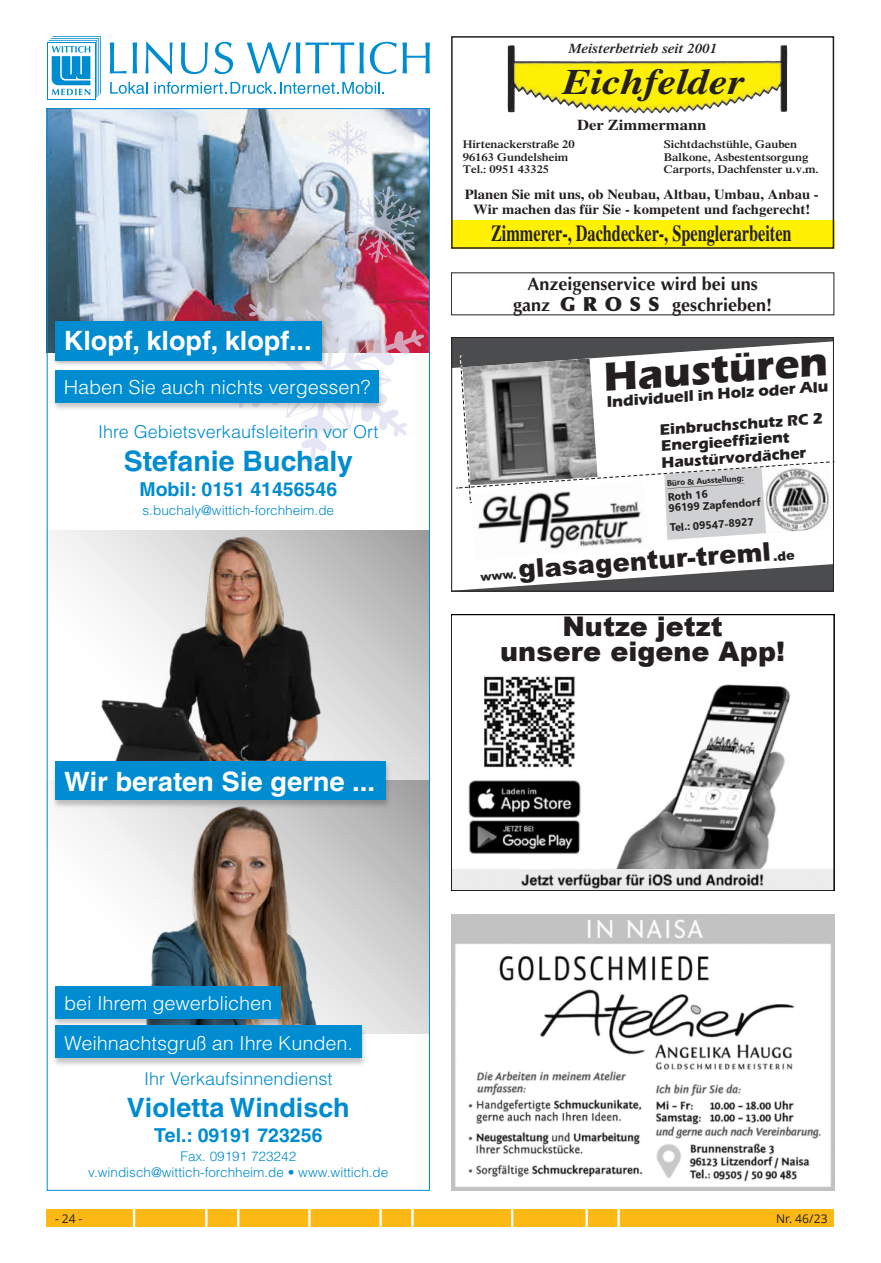
<style>
.page{position:relative;width:881px;height:1263px;background:#fff}
.page>*{position:absolute;margin:0;border:0;box-sizing:border-box;transform-origin:0 0}
.t1{font:700 41.85px "Eras ITC";color:#231f20}
.t2{font:italic 700 36px "Times LT";color:#231f20;scale:1.17 1}
.t3{font:700 28.2px "Helvetica LT";color:#008cd0}
.t4{font:900 27px/25.5px "Arial";color:#231f20;text-align:center}
.t5{font:700 26.7px "Helvetica LT";color:#fff}
.t6{font:700 26.7px "Helvetica LT";color:#008cd0}
.t7{font:900 25.8px "Arial";color:#231f20}
.t8{font:700 22.95px "Times LT";color:#231f20;scale:.71 1}
.t9{font:300 19.2px/39.9px "Helvetica LT";color:#fff}
.t10{font:700 19.2px "Helvetica LT";color:#008cd0}
.t11{font:700 18px/21px "Optima LT";color:#231f20;text-align:center}
.t12{font:300 17.7px "Helvetica LT";color:#008cd0}
.t13{font:700 16.05px "Eras ITC";color:#231f20}
.t14{font:700 15.75px/16.4px "Eras ITC";color:#231f20}
.t15{font:700 15px "Times LT";color:#231f20;scale:1.1 1}
.t16{font:700 13.8px/15.1px "Times LT";color:#231f20;text-align:center;scale:1.06 1}
.t17{font:italic 600 13.5px "Times LT";color:#231f20;scale:1.1 1}
.t18{font:300 13.35px/16px "Helvetica LT";color:#008cd0;text-align:center}
.t19{font:12px "Open Sans";letter-spacing:.005em;color:#231f20}
.t20{font:600 11.25px "Times LT";color:#231f20;scale:1.11 1}
.t21{font:700 10.95px/11.4px "Gadugi";color:#231f20}
.t22{font:700 10.35px/13.8px "Gadugi";color:#231f20}
.t23{font:700 8.1px "Gadugi";color:#231f20}
.t24{font:700 7.8px "Gadugi";color:#231f20}
.s1{font-weight:900;font-size:19.5px}
.s2{font-size:11.7px}
.s3{font-size:12.9px}
</style>
<div class="page">
<div style="left:47px;top:1210px;width:786px;height:17px;background:#fcb814"></div>
<svg style="left:133px;top:1210px;width:2px;height:17px"></svg>
<svg style="left:205px;top:1210px;width:2px;height:17px"></svg>
<svg style="left:237px;top:1210px;width:2px;height:17px"></svg>
<svg style="left:308px;top:1210px;width:2px;height:17px"></svg>
<svg style="left:379px;top:1210px;width:2px;height:17px"></svg>
<svg style="left:411px;top:1210px;width:2px;height:17px"></svg>
<svg style="left:511px;top:1210px;width:2px;height:17px"></svg>
<svg style="left:585px;top:1210px;width:2px;height:17px"></svg>
<svg style="left:617px;top:1210px;width:2px;height:17px"></svg>
<img style="left:453px;top:676px;width:378px;height:213px">
<div style="left:451px;top:614px;width:382px;height:277px;border:1px solid #000"></div>
<svg style="left:477px;top:564px;width:354px;height:25px"></svg>
<svg style="left:453px;top:341px;width:378px;height:27px"></svg>
<div style="left:451px;top:337px;width:382px;height:254px;border:1px solid #231f20"></div>
<svg style="left:456px;top:343px;width:377px;height:197px"></svg>
<img style="left:761px;top:463px;width:72px;height:70px">
<img style="left:462px;top:358px;width:135px;height:127px">
<img style="left:471px;top:481px;width:177px;height:68px">
<img style="left:507px;top:45px;width:279px;height:68px">
<div style="left:451px;top:220px;width:382px;height:29px;background:#fff101"></div>
<div style="left:451px;top:36px;width:382px;height:213px;border:2px solid #231f20"></div>
<svg style="left:49px;top:530px;width:378px;height:251px"></svg>
<img style="left:97px;top:535px;width:281px;height:226px">
<svg style="left:49px;top:781px;width:378px;height:253px"></svg>
<img style="left:79px;top:803px;width:327px;height:231px">
<div style="left:51px;top:985px;width:235px;height:42px;background:#231f20;opacity:.26"></div>
<div style="left:55px;top:986px;width:226px;height:32px;background:#008cd0"></div>
<div style="left:51px;top:1025px;width:316px;height:42px;background:#231f20;opacity:.26"></div>
<div style="left:55px;top:1026px;width:306px;height:32px;background:#008cd0"></div>
<img style="left:49px;top:110px;width:378px;height:242px">
<svg style="left:110px;top:42px;width:27px;height:31px"></svg>
<svg style="left:145px;top:42px;width:27px;height:32px"></svg>
<svg style="left:181px;top:42px;width:27px;height:32px"></svg>
<svg style="left:214px;top:42px;width:19px;height:32px"></svg>
<svg style="left:247px;top:42px;width:117px;height:31px"></svg>
<svg style="left:370px;top:42px;width:59px;height:32px"></svg>
<div style="left:47px;top:42px;width:48px;height:57px;background:#008cd0"></div>
<div style="left:48px;top:43px;width:46px;height:56px;background:#fff"></div>
<svg style="left:49px;top:36px;width:52px;height:61px"></svg>
<svg style="left:110px;top:82px;width:37px;height:12px"></svg>
<svg style="left:154px;top:82px;width:230px;height:12px"></svg>
<img style="left:344px;top:186px;width:77px;height:77px">
<svg style="left:231px;top:270px;width:193px;height:198px"></svg>
<svg style="left:327px;top:121px;width:40px;height:43px"></svg>
<div style="left:51px;top:370px;width:333px;height:41px;background:#231f20;opacity:.26"></div>
<div style="left:55px;top:370px;width:323px;height:32px;background:#008cd0"></div>
<div style="left:52px;top:318px;width:276px;height:49px;background:#231f20;opacity:.4"></div>
<div style="left:55px;top:321px;width:266px;height:39px;background:#008cd0"></div>
<div style="left:51px;top:761px;width:340px;height:48px;background:#231f20;opacity:.26"></div>
<div style="left:55px;top:761px;width:331px;height:39px;background:#008cd0"></div>
<img style="left:451px;top:914px;width:382px;height:277px">
<p class="t17" style="left:568px;top:41px;width:136px">Meisterbetrieb seit 2001</p>
<h2 class="t2" style="left:562px;top:61px;width:157px">Eichfelder</h2>
<h3 class="t15" style="left:576px;top:116px;width:119px">Der Zimmermann</h3>
<p class="t20" style="left:462px;top:138px;width:102px">Hirtenackerstraße 20</p>
<p class="t20" style="left:663px;top:138px;width:121px">Sichtdachstühle, Gauben</p>
<p class="t20" style="left:462px;top:150px;width:97px">96163 Gundelsheim</p>
<p class="t20" style="left:663px;top:150px;width:131px">Balkone, Asbestentsorgung</p>
<p class="t20" style="left:462px;top:163px;width:79px">Tel.: 0951 43325</p>
<p class="t20" style="left:663px;top:163px;width:141px">Carports, Dachfenster u.v.m.</p>
<p class="t16" style="left:464px;top:186px;width:335px">Planen Sie mit uns, ob Neubau, Altbau, Umbau, Anbau -<br>Wir machen das für Sie - kompetent und fachgerecht!</p>
<h3 class="t8" style="left:491px;top:219px;width:424px">Zimmerer-, Dachdecker-, Spenglerarbeiten</h3>
<h3 class="t5" style="left:64px;top:324px;width:249px">Klopf, klopf, klopf...</h3>
<h3 class="t9" style="left:64px;top:367px;width:308px">Haben Sie auch nichts vergessen?</h3>
<h3 class="t12" style="left:98px;top:420px;width:282px">Ihre Gebietsverkaufsleiterin vor Ort</h3>
<h3 class="t3" style="left:124px;top:444px;width:230px">Stefanie Buchaly</h3>
<h3 class="t10" style="left:139px;top:478px;width:199px">Mobil: 0151 41456546</h3>
<p class="t18" style="left:142px;top:502px;width:193px">s.buchaly@wittich-forchheim.de</p>
<h3 class="t5" style="left:64px;top:765px;width:313px">Wir beraten Sie gerne ...</h3>
<h3 class="t9" style="left:64px;top:983px;width:290px">bei Ihrem gewerblichen<br>Weihnachtsgruß an Ihre Kunden.</h3>
<h3 class="t12" style="left:144px;top:1068px;width:190px">Ihr Verkaufsinnendienst</h3>
<h3 class="t6" style="left:127px;top:1091px;width:224px">Violetta Windisch</h3>
<h3 class="t10" style="left:154px;top:1123px;width:170px">Tel.: 09191 723256</h3>
<p class="t18" style="left:88px;top:1148px;width:301px">Fax. 09191 723242 v.windisch@wittich-forchheim.de • www.wittich.de</p>
<h3 class="t11" style="left:513px;top:273px;width:261px">Anzeigenservice wird bei uns ganz <span class="s1">G R O S S</span> geschrieben!</h3>
<h1 class="t1" style="left:602px;top:362px;width:226px;rotate:-4deg">Haustüren</h1>
<h3 class="t13" style="left:606px;top:396px;width:223px;rotate:-4deg">Individuell in Holz oder Alu</h3>
<h3 class="t14" style="left:659px;top:423px;width:165px;rotate:-4deg">Einbruchschutz RC 2<br>Energieeffizient</h3>
<h3 class="t14" style="left:660px;top:456px;width:147px;rotate:-4deg">Haustürvordächer</h3>
<p class="t23" style="left:666px;top:480px;width:79px;rotate:-4deg">Büro &amp; Ausstellung:</p>
<p class="t21" style="left:667px;top:492px;width:94px;rotate:-4deg">Roth 16<br>96199 Zapfendorf</p>
<p class="t21" style="left:669px;top:523px;width:86px;rotate:-4deg">Tel.: 09547-8927</p>
<p class="t24" style="left:684px;top:483px;width:75px;rotate:-4deg">Büro &amp; Ausstellung:</p>
<p class="t22" style="left:685px;top:493px;width:89px;rotate:-4deg">Roth 16<br>96199 Zapfendorf<br>Tel.: 09547-8927</p>
<h3 class="t7" style="left:479px;top:563px;width:316px;rotate:-4deg"><span class="s2">www.</span> glasagentur-treml<span class="s3">.de</span></h3>
<h3 class="t4" style="left:500px;top:612px;width:286px">Nutze jetzt<br>unsere eigene App!</h3>
<p class="t19" style="left:55px;top:1211px;width:28px">- 24 -</p>
<p class="t19" style="left:775px;top:1211px;width:53px">Nr. 46/23</p>
</div>
